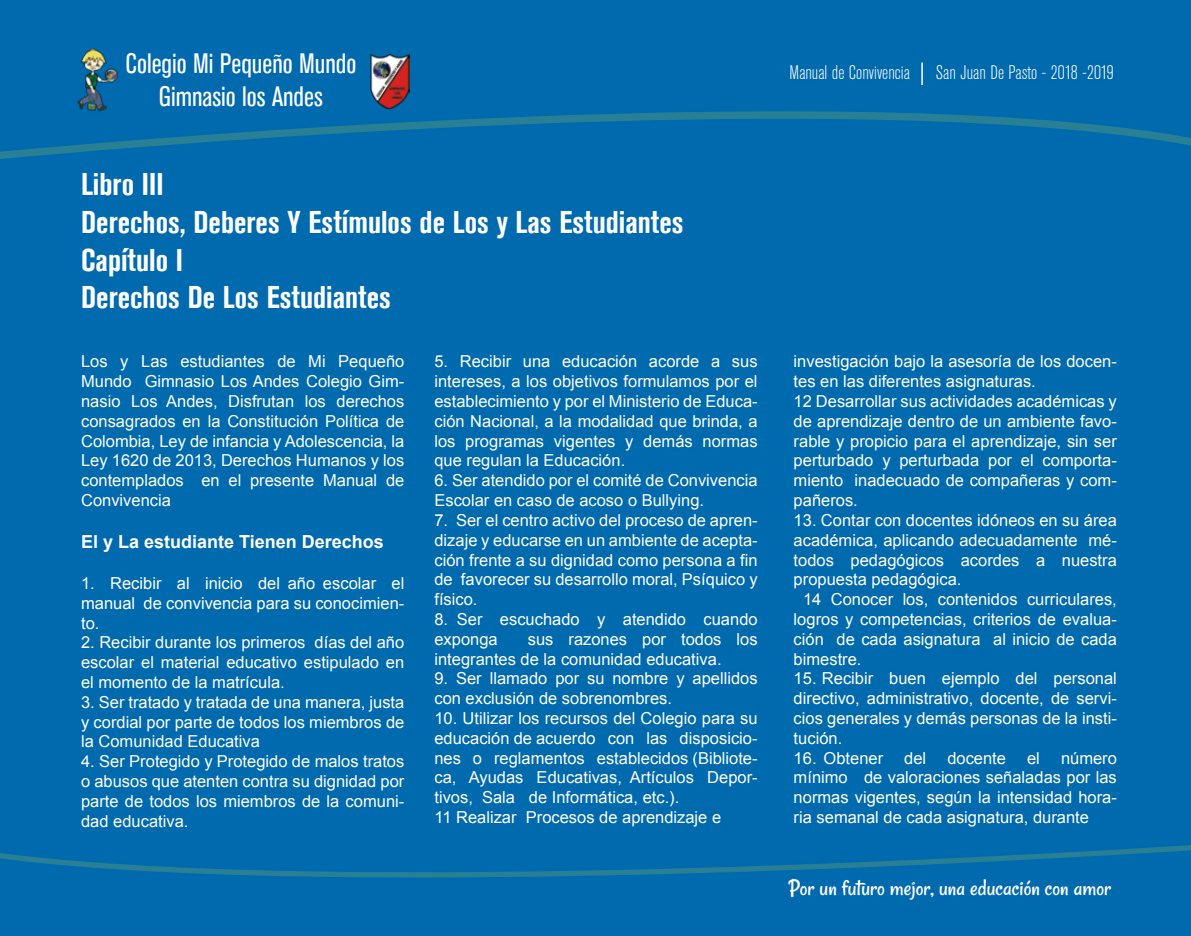
<style>
.page{position:relative;width:1191px;height:936px;background:#fff}
.page>*{position:absolute;margin:0;border:0;box-sizing:border-box;transform-origin:0 0}
.t1{font:700 condensed 31.35px/37.7px "Akzidenz Grotesk BE";color:#fff}
.t2{font:condensed 27.9px/33.6px "Akzidenz Grotesk BE";color:#fff;text-align:center}
.t3{font:23.7px "Rancho";color:#fff}
.t4{font:300 condensed 19.5px "Akzidenz Grotesk BE";color:#fff}
.t5{font:700 18px "Arial";color:#fff}
.t6{font:16.5px/19.8px "Arial";color:#fff;text-align:justify}
</style>
<div class="page">
<div style="left:0;top:0;width:1191px;height:935px;background:#006aaf"></div>
<svg style="left:0;top:845px;width:1191px;height:33px"></svg>
<svg style="left:0;top:53px;width:1191px;height:106px"></svg>
<svg style="left:921px;top:62px;width:1px;height:23px"></svg>
<img style="left:370px;top:54px;width:40px;height:55px">
<img style="left:74px;top:48px;width:45px;height:67px">
<h2 class="t2" style="left:125px;top:47px;width:232px">Colegio Mi Pequeño Mundo<br>Gimnasio los Andes</h2>
<h1 class="t1" style="left:81px;top:166px;width:604px">Libro III<br>Derechos, Deberes Y Estímulos de Los y Las Estudiantes<br>Capítulo I<br>Derechos De Los Estudiantes</h1>
<p class="t6" style="left:81px;top:352px;width:325px">Los y Las estudiantes de Mi Pequeño Mundo Gimnasio Los Andes Colegio Gim&shy;nasio Los Andes, Disfrutan los derechos consagrados en la Constitución Política de Colombia, Ley de infancia y Adolescencia, la Ley 1620 de 2013, Derechos Humanos y los contemplados en el presente Manual de Convivencia</p>
<p class="t5" style="left:81px;top:529px;width:304px">El y La estudiante Tienen Derechos</p>
<p class="t6" style="left:81px;top:573px;width:325px">1. Recibir al inicio del año escolar el manual de convivencia para su conocimien&shy;to.</p>
<p class="t6" style="left:81px;top:632px;width:325px">2. Recibir durante los primeros días del año escolar el material educativo estipulado en el momento de la matrícula.</p>
<p class="t6" style="left:81px;top:692px;width:325px">3. Ser tratado y tratada de una manera, justa y cordial por parte de todos los miembros de la Comunidad Educativa</p>
<p class="t6" style="left:81px;top:751px;width:325px">4. Ser Protegido y Protegido de malos tratos o abusos que atenten contra su dignidad por parte de todos los miembros de la comuni&shy;dad educativa.</p>
<p class="t6" style="left:434px;top:352px;width:325px">5. Recibir una educación acorde a sus intereses, a los objetivos formulamos por el establecimiento y por el Ministerio de Educa&shy;ción Nacional, a la modalidad que brinda, a los programas vigentes y demás normas que regulan la Educación.</p>
<p class="t6" style="left:434px;top:470px;width:325px">6. Ser atendido por el comité de Convivencia<br>Escolar en caso de acoso o Bullying.</p>
<p class="t6" style="left:434px;top:510px;width:325px">7. Ser el centro activo del proceso de apren&shy;dizaje y educarse en un ambiente de acepta&shy;ción frente a su dignidad como persona a fin de favorecer su desarrollo moral, Psíquico y físico.</p>
<p class="t6" style="left:434px;top:609px;width:325px">8. Ser escuchado y atendido cuando exponga</p>
<p class="t6" style="left:434px;top:629px;width:325px;text-indent:93px">sus razones por todos los integrantes de la comunidad educativa.</p>
<p class="t6" style="left:434px;top:668px;width:325px">9. Ser llamado por su nombre y apellidos con exclusión de sobrenombres.</p>
<p class="t6" style="left:434px;top:708px;width:325px;text-align:left">10. Utilizar los recursos del Colegio para su educación de acuerdo con las disposicio&shy;nes o reglamentos establecidos (Bibliote&shy;ca, Ayudas Educativas, Artículos Depor&shy;tivos, Sala de Informática, etc.).<br>11 Realizar Procesos de aprendizaje e</p>
<p class="t4" style="left:789px;top:62px;width:122px">Manual de Convivencia</p>
<p class="t4" style="left:936px;top:62px;width:179px">San Juan De Pasto - 2018 -2019</p>
<p class="t6" style="left:793px;top:352px;width:325px;text-align:left">investigación bajo la asesoría de los docen&shy;tes en las diferentes asignaturas.<br>12 Desarrollar sus actividades académicas y de aprendizaje dentro de un ambiente favo&shy;rable y propicio para el aprendizaje, sin ser perturbado y perturbada por el comporta&shy;miento inadecuado de compañeras y com&shy;pañeros.</p>
<p class="t6" style="left:793px;top:510px;width:325px">13. Contar con docentes idóneos en su área</p>
<p class="t6" style="left:793px;top:530px;width:325px">académica, aplicando adecuadamente mé-</p>
<p class="t6" style="left:793px;top:550px;width:325px">todos pedagógicos acordes a nuestra</p>
<p class="t6" style="left:793px;top:569px;width:169px">propuesta pedagógica.</p>
<p class="t6" style="left:803px;top:589px;width:315px">14 Conocer los, contenidos curriculares,</p>
<p class="t6" style="left:793px;top:609px;width:325px">logros y competencias, criterios de evalua-</p>
<p class="t6" style="left:793px;top:629px;width:325px">ción de cada asignatura al inicio de cada</p>
<p class="t6" style="left:793px;top:649px;width:69px">bimestre.</p>
<p class="t6" style="left:793px;top:668px;width:325px">15. Recibir buen ejemplo del personal directivo, administrativo, docente, de servi&shy;cios generales y demás personas de la insti&shy;tución.</p>
<p class="t6" style="left:793px;top:748px;width:91px">16. Obtener</p>
<p class="t6" style="left:904px;top:748px;width:24px">del</p>
<p class="t6" style="left:947px;top:748px;width:60px">docente</p>
<p class="t6" style="left:1027px;top:748px;width:14px">el</p>
<p class="t6" style="left:793px;top:748px;width:325px;text-indent:267px">número mínimo de valoraciones señaladas por las normas vigentes, según la intensidad hora&shy;ria semanal de cada asignatura, durante</p>
<h3 class="t3" style="left:789px;top:873px;width:324px">Por un futuro mejor, una educación con amor</h3>
</div>
